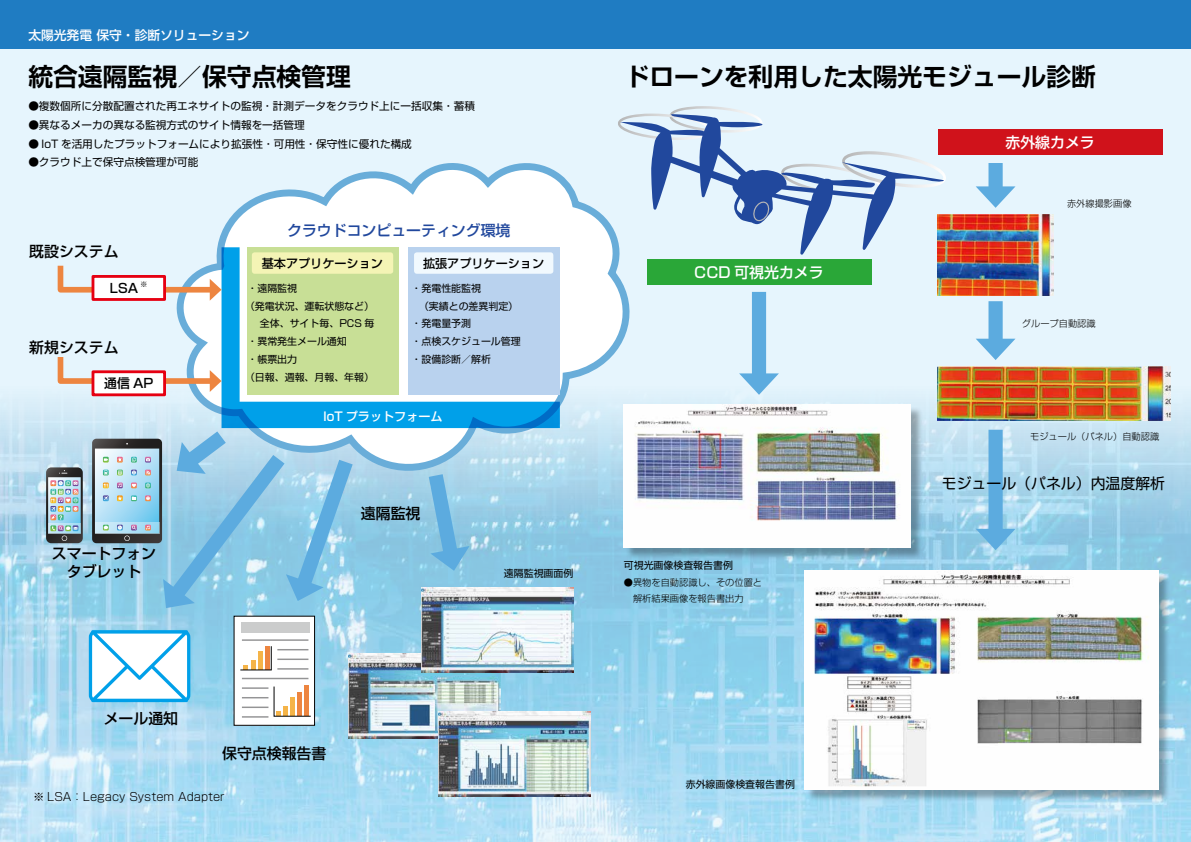
<style>
.page{position:relative;width:1191px;height:842px;background:#fff}
.page>*{position:absolute;margin:0;border:0;box-sizing:border-box;transform-origin:0 0}
.t1{font:700 24.8px "Shin Go Pro De";color:#000}
.t2{font:500 14.9px/17.7px "Shin Go Pro";color:#000;text-align:center}
.t3{font:500 14.9px "Shin Go Pro";color:#fff}
.t4{font:500 14.9px "Shin Go Pro";color:#21489d}
.t5{font:14.9px "Shin Go Pro";color:#000}
.t6{font:500 12.8px "Shin Go Pro";color:#fff}
.t7{font:500 12.8px "Shin Go Pro";color:#000}
.t8{font:500 12.1px "Shin Go Pro";color:#000}
.t9{font:500 12.1px "Shin Go Pro";color:#fff}
.t10{font:300 11.3px "Shin Go Pro";color:#000}
.t11{font:10.6px "Shin Go Pro";color:#000}
.t12{font:9.9px/17.7px "Shin Go Pro";color:#000}
.t13{font:300 9.2px/16.1px "Shin Go Pro";color:#000}
.t14{font:500 7.5px "Shin Go Pro";color:#000}
</style>
<div class="page">
<div style="left:0;top:48px;width:1191px;height:794px;background:#e6f5fd"></div>
<img style="left:0;top:214px;width:1191px;height:628px">
<div style="left:0;top:0;width:1191px;height:48px;background:#1f7cc2"></div>
<svg style="left:618px;top:106px;width:133px;height:22px"></svg>
<svg style="left:620px;top:114px;width:325px;height:141px"></svg>
<svg style="left:752px;top:201px;width:18px;height:21px"></svg>
<div style="left:806px;top:572px;width:364px;height:230px;background:#000;opacity:.3"></div>
<img style="left:804px;top:571px;width:354px;height:218px">
<img style="left:937px;top:214px;width:116px;height:81px">
<img style="left:938px;top:366px;width:233px;height:55px">
<div style="left:937px;top:129px;width:225px;height:26px;background:#d0121b"></div>
<div style="left:646px;top:259px;width:225px;height:26px;background:#2aa738"></div>
<div style="left:625px;top:406px;width:298px;height:153px;background:#000;opacity:.3"></div>
<img style="left:624px;top:405px;width:286px;height:142px">
<img style="left:348px;top:653px;width:152px;height:85px">
<img style="left:421px;top:587px;width:152px;height:86px">
<svg style="left:174px;top:161px;width:461px;height:314px"></svg>
<div style="left:234px;top:616px;width:80px;height:109px;background:#fff"></div>
<div style="left:234px;top:616px;width:81px;height:109px;border:1px solid #000"></div>
<hr style="left:242px;top:639px;width:66px;height:2px;background:#949495">
<hr style="left:242px;top:716px;width:26px;height:2px;background:#949495">
<div style="left:241px;top:622px;width:68px;height:11px;background:#cbcccc"></div>
<svg style="left:240px;top:646px;width:71px;height:71px"></svg>
<svg style="left:221px;top:247px;width:339px;height:181px;background:#51bbee"></svg>
<div style="left:247px;top:247px;width:151px;height:148px;background:#c8df96"></div>
<div style="left:408px;top:247px;width:152px;height:148px;background:#b9d2ee"></div>
<div style="left:252px;top:252px;width:141px;height:22px;background:#f4f4b5;border-radius:3px"></div>
<div style="left:414px;top:252px;width:139px;height:22px;background:#f1f9fe;border-radius:3px"></div>
<svg style="left:89px;top:630px;width:101px;height:72px;background:#c0e7f9"></svg>
<svg style="left:419px;top:459px;width:50px;height:115px;background:#88c3e3"></svg>
<div style="left:752px;top:292px;width:14px;height:89px;background:#5cabdf"></div>
<svg style="left:739px;top:373px;width:40px;height:22px"></svg>
<div style="left:988px;top:163px;width:14px;height:31px;background:#5cabdf"></div>
<svg style="left:976px;top:186px;width:39px;height:22px"></svg>
<div style="left:988px;top:301px;width:14px;height:46px;background:#5cabdf"></div>
<svg style="left:975px;top:339px;width:40px;height:21px"></svg>
<div style="left:988px;top:430px;width:14px;height:107px;background:#5cabdf"></div>
<svg style="left:975px;top:529px;width:40px;height:21px"></svg>
<svg style="left:55px;top:260px;width:166px;height:41px"></svg>
<svg style="left:55px;top:351px;width:166px;height:41px"></svg>
<div style="left:93px;top:372px;width:72px;height:23px;background:#fff"></div>
<div style="left:92px;top:370px;width:74px;height:26px;border:3px solid #e60012"></div>
<div style="left:93px;top:276px;width:72px;height:23px;background:#fff"></div>
<div style="left:92px;top:275px;width:74px;height:26px;border:3px solid #e60012"></div>
<img style="left:46px;top:467px;width:37px;height:76px">
<svg style="left:92px;top:417px;width:272px;height:200px;background:#92c7e1"></svg>
<img style="left:439px;top:711px;width:151px;height:86px">
<p class="t6" style="left:28px;top:24px;width:235px">太陽光発電 保守・診断ソリューション　</p>
<h1 class="t1" style="left:28px;top:57px;width:324px">統合遠隔監視／保守点検管理</h1>
<p class="t11" style="left:28px;top:98px;width:448px">●複数個所に分散配置された再エネサイトの監視・計測データをクラウド上に一括収集・蓄積</p>
<p class="t11" style="left:28px;top:116px;width:278px">●異なるメーカの異なる監視方式のサイト情報を一括管理</p>
<p class="t11" style="left:28px;top:135px;width:385px">● IoT を活用したプラットフォームにより拡張性・可用性・保守性に優れた構成</p>
<p class="t11" style="left:28px;top:153px;width:172px">●クラウド上で保守点検管理が可能</p>
<h2 class="t2" style="left:29px;top:240px;width:91px">既設システム</h2>
<p class="t7" style="left:110px;top:277px;width:30px">LSA</p>
<p class="t14" style="left:140px;top:277px;width:9px">※</p>
<h2 class="t2" style="left:29px;top:337px;width:91px">新規システム</h2>
<p class="t7" style="left:104px;top:373px;width:51px">通信 AP</p>
<h2 class="t2" style="left:52px;top:542px;width:106px">スマートフォンタブレット</h2>
<h2 class="t4" style="left:287px;top:218px;width:225px">クラウドコンピューティング環境</h2>
<p class="t8" style="left:262px;top:253px;width:123px">基本アプリケーション</p>
<p class="t8" style="left:423px;top:253px;width:123px">拡張アプリケーション</p>
<p class="t12" style="left:247px;top:278px;width:51px">・遠隔監視</p>
<p class="t12" style="left:245px;top:296px;width:130px">（発電状況、運転状態など）</p>
<p class="t12" style="left:250px;top:314px;width:126px">　全体、サイト毎、PCS 毎</p>
<p class="t12" style="left:247px;top:331px;width:101px">・異常発生メール通知</p>
<p class="t12" style="left:247px;top:349px;width:51px">・帳票出力</p>
<p class="t12" style="left:245px;top:367px;width:130px">（日報、週報、月報、年報）</p>
<p class="t12" style="left:411px;top:278px;width:111px">・発電性能監視<br>　（実績との差異判定）・発電量予測<br>・点検スケジュール管理・設備診断／解析</p>
<p class="t9" style="left:323px;top:406px;width:121px">IoT プラットフォーム</p>
<h2 class="t2" style="left:361px;top:503px;width:61px">遠隔監視</h2>
<p class="t12" style="left:504px;top:563px;width:71px">遠隔監視画面例</p>
<h2 class="t2" style="left:104px;top:707px;width:76px">メール通知</h2>
<h2 class="t2" style="left:222px;top:743px;width:106px">保守点検報告書</h2>
<p class="t10" style="left:33px;top:788px;width:193px">※ LSA：Legacy System Adapter</p>
<h1 class="t1" style="left:624px;top:57px;width:473px">ドローンを利用した太陽光モジュール診断</h1>
<h2 class="t3" style="left:1005px;top:130px;width:91px">赤外線カメラ</h2>
<h2 class="t3" style="left:694px;top:260px;width:131px">CCD 可視光カメラ</h2>
<p class="t12" style="left:624px;top:556px;width:111px">可視光画像検査報告書例</p>
<p class="t13" style="left:624px;top:573px;width:140px">●異物を自動認識し、その位置と　解析結果画像を報告書出力</p>
<p class="t12" style="left:686px;top:774px;width:111px">赤外線画像検査報告書例</p>
<p class="t13" style="left:1067px;top:194px;width:66px">赤外線撮影画像</p>
<p class="t13" style="left:1022px;top:314px;width:75px">グループ自動認識</p>
<p class="t13" style="left:1030px;top:427px;width:130px">モジュール（パネル）自動認識</p>
<h2 class="t5" style="left:942px;top:471px;width:225px">モジュール（パネル）内温度解析</h2>
</div>
